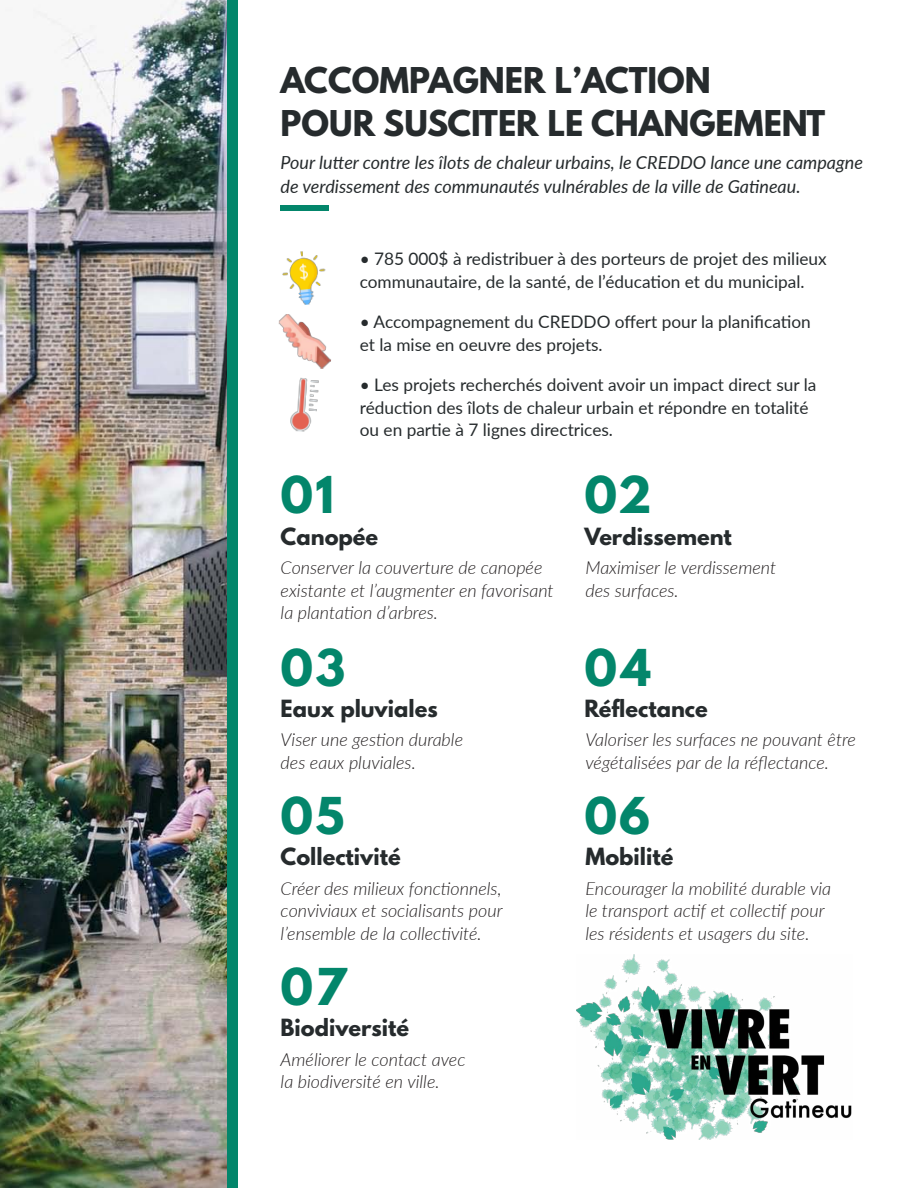
<style>
.page{position:relative;width:918px;height:1188px;background:#fff}
.page>*{position:absolute;margin:0;border:0;box-sizing:border-box;transform-origin:0 0}
.t1{font:700 45px "League Spartan";letter-spacing:.05em;color:#03866b}
.t2{font:700 31.5px "League Spartan";color:#262b2d}
.t3{font:700 21px "League Spartan";color:#262b2d}
.t4{font:italic 300 18px/22.5px "Lato";color:#231f20}
.t5{font:italic 18px/24px "Lato";color:#262b2d}
.t6{font:17.25px/22.5px "Lato";color:#262b2d}
</style>
<div class="page">
<img style="left:0;top:0;width:227px;height:1188px">
<div style="left:227px;top:0;width:11px;height:1188px;background:#03866b"></div>
<img style="left:577px;top:955px;width:275px;height:184px">
<div style="left:281px;top:205px;width:48px;height:6px;background:#03866b"></div>
<img style="left:282px;top:251px;width:44px;height:54px">
<img style="left:278px;top:314px;width:53px;height:55px">
<img style="left:290px;top:378px;width:29px;height:54px">
<p class="t2" style="left:281px;top:55px;width:432px">ACCOMPAGNER L’ACTION</p>
<p class="t2" style="left:281px;top:99px;width:546px">POUR SUSCITER LE CHANGEMENT</p>
<p class="t5" style="left:281px;top:149px;width:584px">Pour lutter contre les îlots de chaleur urbains, le CREDDO lance une campagne de verdissement des communautés vulnérables de la ville de Gatineau.</p>
<p class="t6" style="left:360px;top:247px;width:469px">• 785 000$ à redistribuer à des porteurs de projet des milieux communautaire, de la santé, de l’éducation et du municipal.</p>
<p class="t6" style="left:360px;top:310px;width:453px">• Accompagnement du CREDDO offert pour la planification</p>
<p class="t6" style="left:360px;top:332px;width:244px">et la mise en oeuvre des projets.</p>
<p class="t6" style="left:360px;top:373px;width:458px">• Les projets recherchés doivent avoir un impact direct sur la réduction des îlots de chaleur urbain et répondre en totalité</p>
<p class="t6" style="left:360px;top:418px;width:255px">ou en partie à 7 lignes directrices.</p>
<p class="t1" style="left:281px;top:460px;width:55px">01</p>
<p class="t3" style="left:281px;top:520px;width:99px">Canopée</p>
<p class="t4" style="left:281px;top:556px;width:275px">Conserver la couverture de canopée existante et l’augmenter en favorisant la plantation d’arbres.</p>
<p class="t1" style="left:584px;top:460px;width:69px">02</p>
<p class="t3" style="left:584px;top:520px;width:149px">Verdissement</p>
<p class="t4" style="left:585px;top:556px;width:192px">Maximiser le verdissement</p>
<p class="t4" style="left:585px;top:578px;width:95px">des surfaces.</p>
<p class="t1" style="left:281px;top:632px;width:66px">03</p>
<p class="t1" style="left:584px;top:632px;width:68px">04</p>
<p class="t3" style="left:281px;top:692px;width:159px">Eaux pluviales</p>
<p class="t4" style="left:281px;top:728px;width:184px">Viser une gestion durable</p>
<p class="t4" style="left:281px;top:750px;width:137px">des eaux pluviales.</p>
<p class="t3" style="left:584px;top:692px;width:125px">Réflectance</p>
<p class="t4" style="left:585px;top:728px;width:272px">Valoriser les surfaces ne pouvant être végétalisées par de la réflectance.</p>
<p class="t1" style="left:281px;top:781px;width:65px">05</p>
<p class="t1" style="left:584px;top:781px;width:67px">06</p>
<p class="t3" style="left:281px;top:840px;width:122px">Collectivité</p>
<p class="t4" style="left:281px;top:876px;width:223px;text-align:justify">Créer des milieux fonctionnels, conviviaux et socialisants pour l’ensemble de la collectivité.</p>
<p class="t1" style="left:281px;top:952px;width:67px">07</p>
<p class="t3" style="left:281px;top:1011px;width:130px">Biodiversité</p>
<p class="t4" style="left:281px;top:1047px;width:186px">Améliorer le contact avec</p>
<p class="t4" style="left:281px;top:1070px;width:160px">la biodiversité en ville.</p>
<p class="t3" style="left:585px;top:840px;width:89px">Mobilité</p>
<p class="t4" style="left:585px;top:876px;width:247px">Encourager la mobilité durable via</p>
<p class="t4" style="left:585px;top:899px;width:241px">le transport actif et collectif pour</p>
<p class="t4" style="left:585px;top:921px;width:226px">les résidents et usagers du site.</p>
</div>
